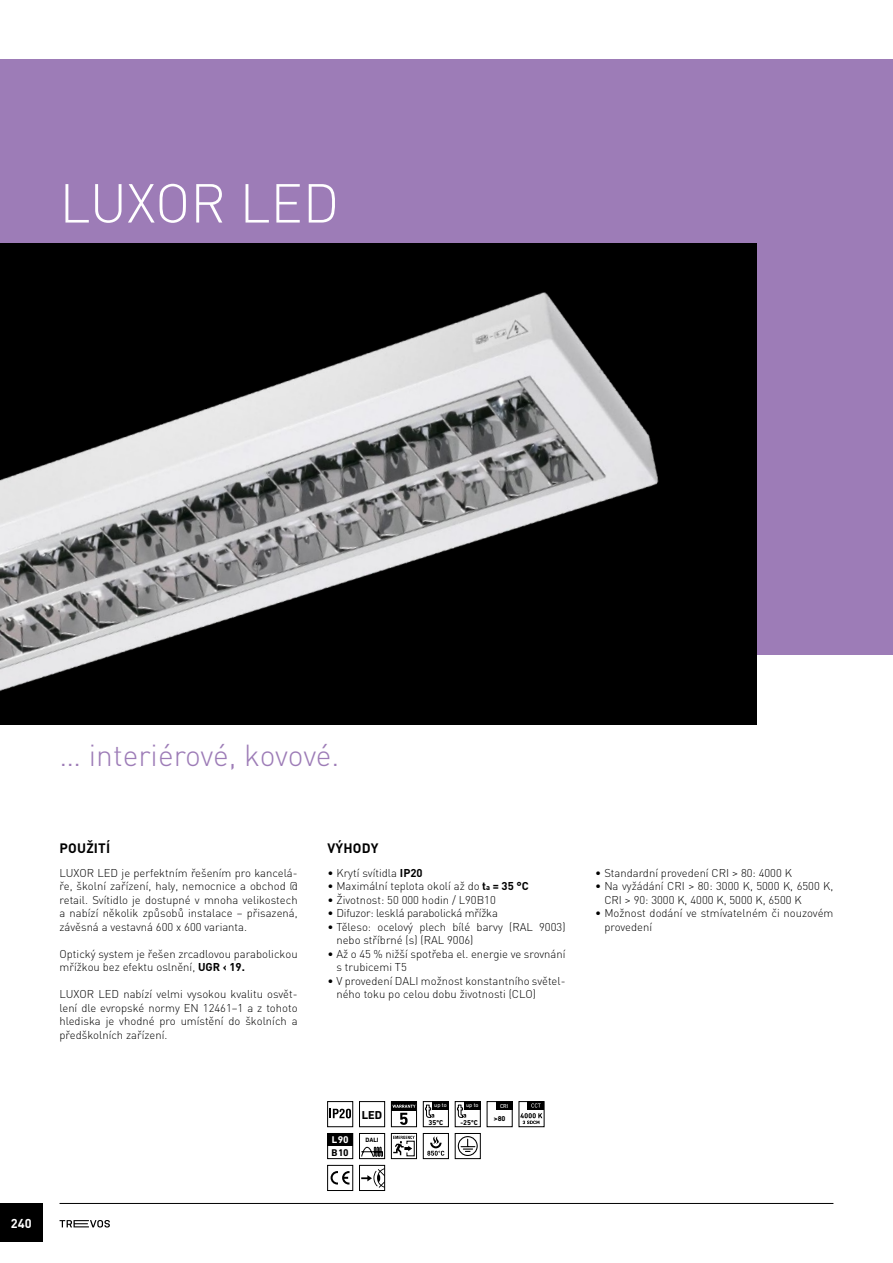
<style>
.page{position:relative;width:893px;height:1263px;background:#fff}
.page>*{position:absolute;margin:0;border:0;box-sizing:border-box;transform-origin:0 0}
.t1{font:300 54px "DINOT";color:#fff}
.t2{font:300 30px "DINOT";letter-spacing:-.005em;color:#9d7cb7}
.t3{font:700 13.5px "DINOT";letter-spacing:.015em;color:#000}
.t4{font:700 12.75px "DINOT";color:#fff}
.t5{font:700 11.7px "DIN Next LT Pro";color:#000}
.t6{font:300 11.25px/13.5px "DINOT";color:#000}
.t7{font:300 11.25px "DINOT";letter-spacing:-.02em;color:#000}
.t8{font:700 9.9px "DIN Next LT Pro";color:#000}
.t9{font:700 9.9px "DIN Next LT Pro";color:#fff}
.t10{font:700 7.05px "DIN Next LT Pro";color:#000}
.t11{font:700 6.3px "DIN Next LT Pro";color:#000}
.t12{font:5.85px "DIN Next LT Pro";color:#fff}
.s1{font-weight:700}
.s2{font-weight:700;font-size:7.5px}
.s3{font-family:"DIN Next LT Pro"}
</style>
<div class="page">
<div style="left:0;top:1203px;width:43px;height:39px;background:#000"></div>
<svg style="left:60px;top:1220px;width:50px;height:7px"></svg>
<hr style="left:60px;top:1203px;width:773px;height:1px;background:#000">
<div style="left:0;top:60px;width:893px;height:595px;background:#9d7cb7"></div>
<img style="left:0;top:244px;width:757px;height:481px">
<svg style="left:393px;top:1135px;width:22px;height:1px"></svg>
<svg style="left:393px;top:1136px;width:22px;height:21px"></svg>
<div style="left:391px;top:1133px;width:26px;height:26px;border:1px solid #000"></div>
<svg style="left:329px;top:1109px;width:22px;height:9px"></svg>
<div style="left:327px;top:1101px;width:26px;height:26px;border:1px solid #000"></div>
<div style="left:432px;top:1101px;width:16px;height:9px;background:#000"></div>
<svg style="left:425px;top:1104px;width:9px;height:14px"></svg>
<div style="left:423px;top:1101px;width:26px;height:26px;border:1px solid #000"></div>
<svg style="left:331px;top:1171px;width:18px;height:13px"></svg>
<div style="left:327px;top:1165px;width:26px;height:26px;border:1px solid #000"></div>
<div style="left:359px;top:1101px;width:26px;height:26px;border:1px solid #000"></div>
<div style="left:496px;top:1101px;width:16px;height:9px;background:#000"></div>
<div style="left:487px;top:1101px;width:25px;height:26px;border:1px solid #000"></div>
<div style="left:519px;top:1101px;width:25px;height:26px;border:1px solid #000"></div>
<svg style="left:361px;top:1147px;width:22px;height:10px"></svg>
<div style="left:359px;top:1133px;width:26px;height:26px;border:1px solid #000"></div>
<div style="left:328px;top:1133px;width:25px;height:13px;background:#000"></div>
<div style="left:327px;top:1133px;width:26px;height:26px;border:1px solid #000"></div>
<svg style="left:457px;top:1136px;width:21px;height:20px"></svg>
<div style="left:455px;top:1133px;width:25px;height:26px;border:1px solid #000"></div>
<div style="left:359px;top:1165px;width:26px;height:26px;border:1px solid #000"></div>
<div style="left:464px;top:1101px;width:16px;height:9px;background:#000"></div>
<svg style="left:457px;top:1104px;width:9px;height:14px"></svg>
<div style="left:455px;top:1101px;width:25px;height:26px;border:1px solid #000"></div>
<svg style="left:393px;top:1103px;width:22px;height:2px"></svg>
<svg style="left:393px;top:1105px;width:22px;height:20px"></svg>
<div style="left:391px;top:1101px;width:26px;height:26px;border:1px solid #000"></div>
<svg style="left:427px;top:1136px;width:17px;height:20px"></svg>
<div style="left:423px;top:1133px;width:26px;height:26px;border:1px solid #000"></div>
<div style="left:528px;top:1101px;width:16px;height:9px;background:#000"></div>
<svg style="left:531px;top:1103px;width:10px;height:4px"></svg>
<svg style="left:520px;top:1113px;width:22px;height:11px"></svg>
<svg style="left:361px;top:1168px;width:24px;height:20px"></svg>
<h1 class="t1" style="left:60px;top:170px;width:281px">LUXOR LED</h1>
<p class="t4" style="left:11px;top:1214px;width:22px">240</p>
<h2 class="t2" style="left:60px;top:737px;width:282px">… interiérové, kovové.</h2>
<p class="t3" style="left:60px;top:839px;width:52px">POUŽITÍ</p>
<p class="t3" style="left:328px;top:839px;width:52px">VÝHODY</p>
<p class="t6" style="left:60px;top:866px;width:240px;text-align:justify">LUXOR LED je perfektním řešením pro kancelá&shy;ře, školní zařízení, haly, nemocnice a obchod @ retail. Svítidlo je dostupné v mnoha velikostech a nabízí několik způsobů instalace – přisazená, závěsná a vestavná 600 x 600 varianta.</p>
<p class="t6" style="left:60px;top:947px;width:240px">Optický system je řešen zrcadlovou parabolickou mřížkou bez efektu oslnění, <span class="s1">UGR ‹ 19.</span></p>
<p class="t6" style="left:60px;top:987px;width:240px;text-align:justify">LUXOR LED nabízí velmi vysokou kvalitu osvět&shy;lení dle evropské normy EN 12461–1 a z tohoto hlediska je vhodné pro umístění do školních a předškolních zařízení.</p>
<p class="t6" style="left:327px;top:866px;width:97px">• Krytí svítidla <span class="s1">IP20</span></p>
<p class="t6" style="left:327px;top:879px;width:203px">• Maximální teplota okolí až do <span class="s1">t</span><span class="s2">a</span> <span class="s1">= 35 °C</span></p>
<p class="t6" style="left:327px;top:893px;width:170px">• Životnost: 50 000 hodin / L90B10</p>
<p class="t7" style="left:327px;top:906px;width:172px">• Difuzor: lesklá parabolická mřížka</p>
<p class="t6" style="left:336px;top:920px;width:231px;text-indent:-9px">• Těleso: ocelový plech bílé barvy (RAL 9003) nebo stříbrné (s) (RAL 9006)</p>
<p class="t6" style="left:336px;top:947px;width:231px;text-indent:-9px">• Až o 45 % nižší spotřeba el. energie ve srovnání s trubicemi T5</p>
<p class="t6" style="left:336px;top:974px;width:231px;text-indent:-9px">• V provedení DALI možnost konstantního světel&shy;ného toku po celou dobu životnosti (CLO)</p>
<p class="t9" style="left:332px;top:1134px;width:18px">L90</p>
<p class="t8" style="left:332px;top:1146px;width:19px">B10</p>
<p class="t5" style="left:362px;top:1108px;width:22px">LED</p>
<p class="t11" style="left:365px;top:1137px;width:15px">DALI</p>
<p class="t12" style="left:434px;top:1102px;width:14px">up to</p>
<p class="t10" style="left:428px;top:1118px;width:16px">35ºC</p>
<p class="t12" style="left:466px;top:1102px;width:14px">up to</p>
<p class="t10" style="left:460px;top:1118px;width:19px">-25ºC</p>
<p class="t12" style="left:500px;top:1102px;width:10px">CRI</p>
<p class="t10" style="left:494px;top:1114px;width:13px">&gt;80</p>
<p class="t6" style="left:595px;top:866px;width:198px">• Standardní provedení CRI <span class="s3">&gt;</span> 80: 4000 K</p>
<p class="t6" style="left:604px;top:879px;width:231px;text-indent:-9px">• Na vyžádání CRI <span class="s3">&gt;</span> 80: 3000 K, 5000 K, 6500 K,<br>CRI <span class="s3">&gt;</span> 90: 3000 K, 4000 K, 5000 K, 6500 K</p>
<p class="t6" style="left:604px;top:906px;width:231px;text-indent:-9px">• Možnost dodání ve stmívatelném či nouzovém provedení</p>
</div>
